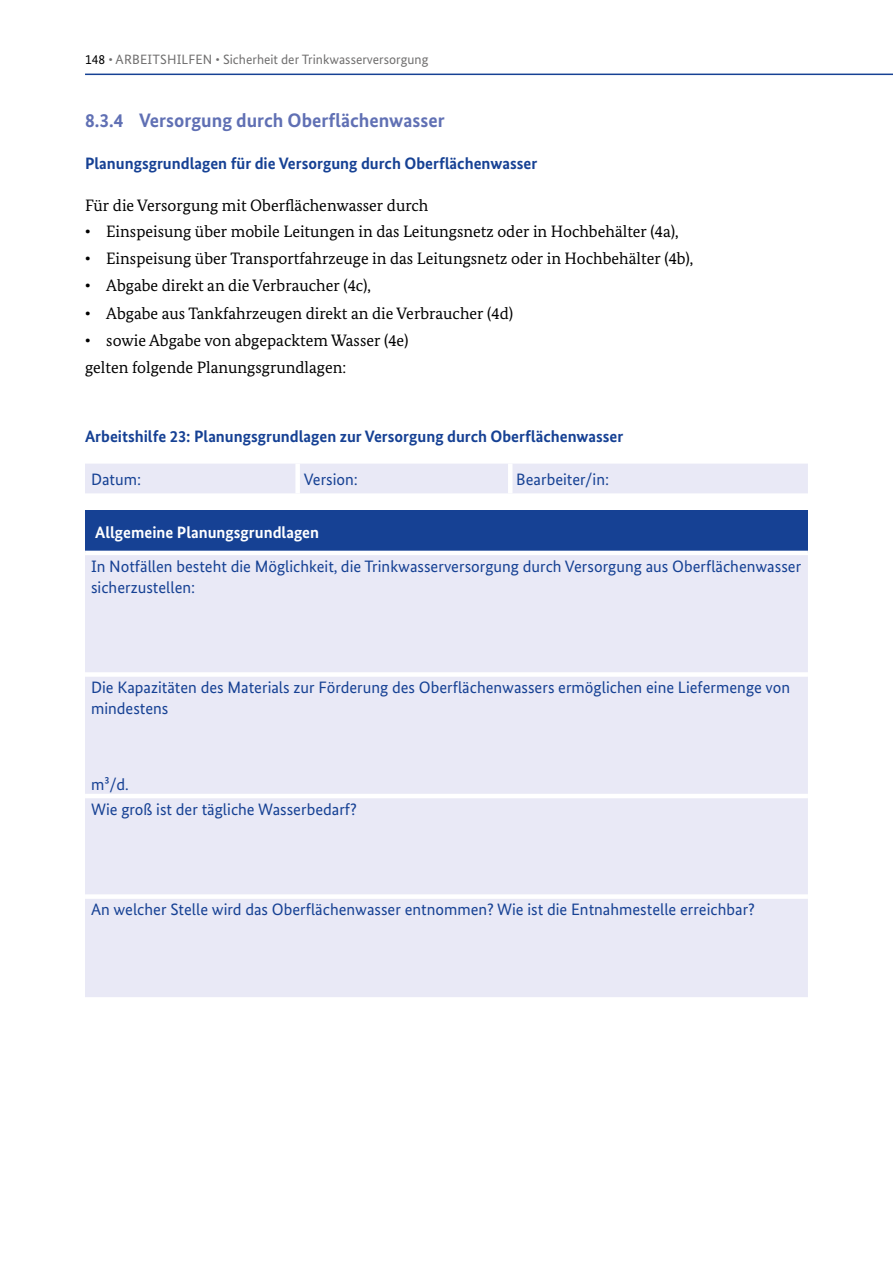
<style>
.page{position:relative;width:893px;height:1263px;background:#fff}
.page>*{position:absolute;margin:0;border:0;box-sizing:border-box;transform-origin:0 0}
.t1{font:700 19.5px "Bundes Sans";color:#6070b4}
.t2{font:16.5px/21px "Bundes Sans";color:#164194}
.t3{font:16.5px/27.3px "Bundes Serif";color:#000}
.t4{font:700 16.5px "Bundes Sans";color:#164194}
.t5{font:700 16.5px "Bundes Sans";color:#fff}
.t6{font:13.5px "Bundes Sans";color:#706f6f}
.s1{color:#000}
.s2{font-weight:700}
</style>
<div class="page">
<hr style="left:85px;top:74px;width:808px;height:1px;background:#164194">
<div style="left:85px;top:464px;width:723px;height:29px;background:#e9e9f6"></div>
<div style="left:295px;top:464px;width:5px;height:29px;background:#fff"></div>
<hr style="left:508px;top:464px;width:4px;height:29px;background:#fff">
<div style="left:85px;top:510px;width:723px;height:43px;background:#164194"></div>
<div style="left:85px;top:555px;width:723px;height:442px;background:#e9e9f6"></div>
<div style="left:85px;top:672px;width:723px;height:5px;background:#fff"></div>
<hr style="left:85px;top:794px;width:723px;height:4px;background:#fff">
<div style="left:85px;top:894px;width:723px;height:5px;background:#fff"></div>
<hr style="left:85px;top:551px;width:723px;height:4px;background:#fff">
<p class="t6" style="left:85px;top:51px;width:48px"><span class="s1">148</span> • Arbeitshilfen</p>
<p class="t6" style="left:216px;top:51px;width:214px">• Sicherheit der Trinkwasserversorgung</p>
<p class="t1" style="left:85px;top:109px;width:361px">8.3.4 Versorgung durch Oberflächenwasser</p>
<p class="t4" style="left:85px;top:154px;width:454px">Planungsgrundlagen für die Versorgung durch Oberflächenwasser</p>
<p class="t3" style="left:85px;top:192px;width:345px">Für die Versorgung mit Oberflächenwasser durch</p>
<p class="t3" style="left:85px;top:217px;width:595px"><span class="s2">•</span> Einspeisung über mobile Leitungen in das Leitungsnetz oder in Hochbehälter (4a),</p>
<p class="t3" style="left:85px;top:244px;width:610px"><span class="s2">•</span> Einspeisung über Transportfahrzeuge in das Leitungsnetz oder in Hochbehälter (4b),</p>
<p class="t3" style="left:85px;top:272px;width:287px"><span class="s2">•</span> Abgabe direkt an die Verbraucher (4c),</p>
<p class="t3" style="left:85px;top:299px;width:430px"><span class="s2">•</span> Abgabe aus Tankfahrzeugen direkt an die Verbraucher (4d)</p>
<p class="t3" style="left:85px;top:327px;width:325px"><span class="s2">•</span> sowie Abgabe von abgepacktem Wasser (4e) gelten folgende Planungsgrundlagen:</p>
<p class="t4" style="left:85px;top:427px;width:540px">Arbeitshilfe 23: Planungsgrundlagen zur Versorgung durch Oberflächenwasser</p>
<p class="t2" style="left:91px;top:469px;width:52px">Datum:</p>
<p class="t2" style="left:304px;top:469px;width:56px">Version:</p>
<p class="t2" style="left:516px;top:469px;width:94px">Bearbeiter/in:</p>
<p class="t5" style="left:95px;top:522px;width:225px">Allgemeine Planungsgrundlagen</p>
<p class="t2" style="left:91px;top:555px;width:712px">In Notfällen besteht die Möglichkeit, die Trinkwasserversorgung durch Versorgung aus Oberflächenwasser sicherzustellen:</p>
<p class="t2" style="left:91px;top:677px;width:700px">Die Kapazitäten des Materials zur Förderung des Oberflächenwassers ermöglichen eine Liefermenge von mindestens</p>
<p class="t2" style="left:91px;top:772px;width:267px;line-height:24.8px">m³/d.<br>Wie groß ist der tägliche Wasserbedarf?</p>
<p class="t2" style="left:91px;top:899px;width:665px">An welcher Stelle wird das Oberflächenwasser entnommen? Wie ist die Entnahmestelle erreichbar?</p>
</div>
